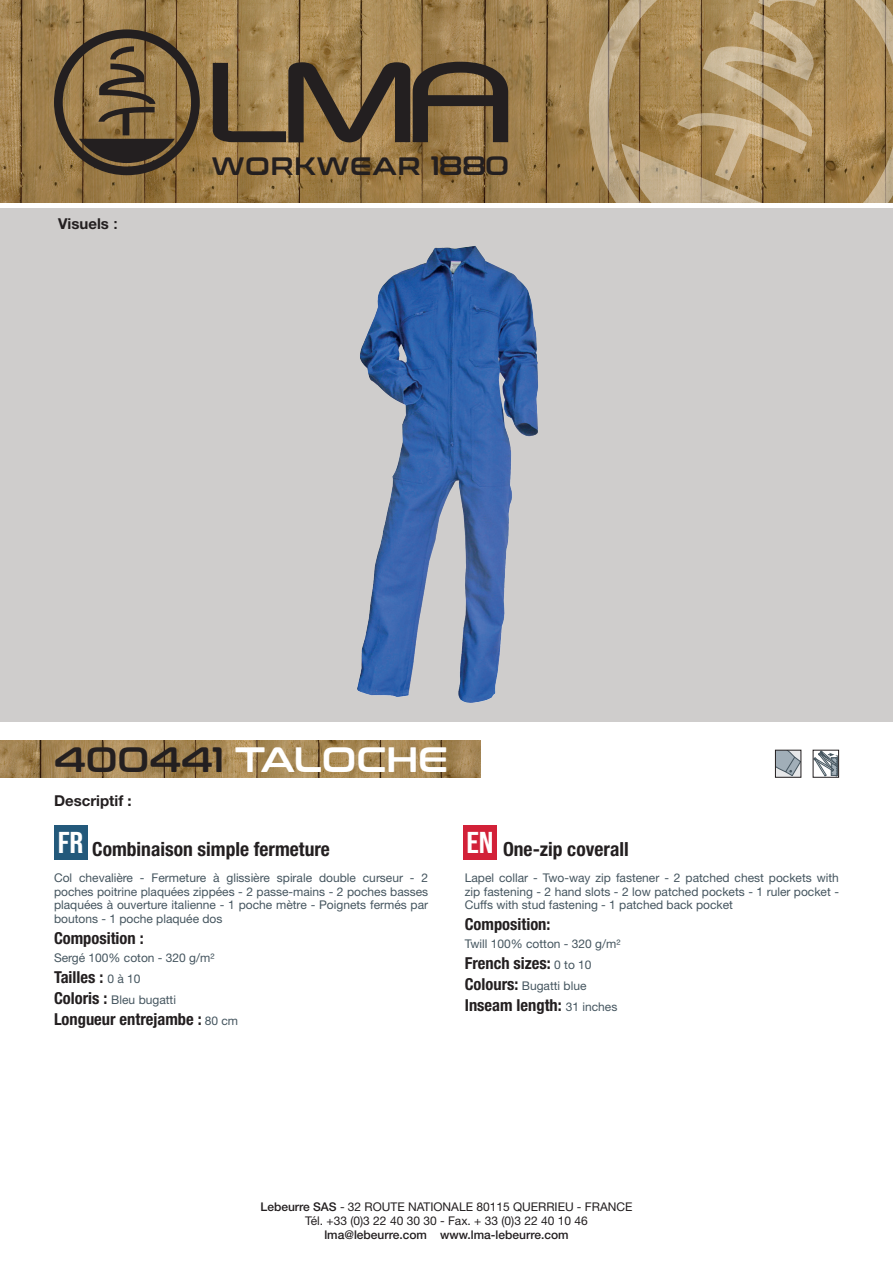
<style>
.page{position:relative;width:893px;height:1263px;background:#fff}
.page>*{position:absolute;margin:0;border:0;box-sizing:border-box;transform-origin:0 0}
.t1{font:35.1px "Conthrax Sb";color:#fff}
.t2{font:30px "Bebas Neue";color:#fff;scale:1.15 1}
.t3{font:25.05px "Conthrax Sb";letter-spacing:.04em;color:#231f20}
.t4{font:700 condensed 19.5px "Helvetica Neue LT Std";color:#231f20}
.t5{font:700 condensed 16.5px "Helvetica Neue LT Std";color:#231f20}
.t6{font:700 15px "Helvetica Neue LT Std";color:#231f20}
.t7{font:12px/13.5px "Helvetica Neue LT Std";color:#45555f;text-align:justify}
.t8{font:12px/14.4px "Helvetica Neue LT Std";color:#231f20;text-align:center}
.t9{font:500 12px "Helvetica Neue LT Std";color:#231f20}
.s1{font-family:"Arial"}
.s2{font-size:26.55px}
.s3{color:#231f20}
.s4{font-weight:400;font-stretch:normal;font-size:12px;color:#45555f}
.s5{font-weight:700;font-stretch:condensed;font-size:16.5px;color:#231f20}
.s6{font-weight:500}
</style>
<div class="page">
<img style="left:0;top:740px;width:480px;height:38px">
<img style="left:0;top:0;width:566px;height:202px">
<svg style="left:54px;top:29px;width:146px;height:146px;background:#765f3c"></svg>
<svg style="left:213px;top:62px;width:295px;height:80px;background:#6d593c"></svg>
<svg style="left:566px;top:0;width:327px;height:209px;background:#ab8e60"></svg>
<svg style="left:621px;top:0;width:199px;height:209px;background:#b09466"></svg>
<div style="left:0;top:209px;width:893px;height:513px;background:#cfcdcc"></div>
<div style="left:54px;top:825px;width:33px;height:34px;background:#23597b"></div>
<div style="left:463px;top:825px;width:34px;height:34px;background:#d22138"></div>
<svg style="left:777px;top:752px;width:22px;height:24px"></svg>
<div style="left:775px;top:750px;width:26px;height:28px;border:1px solid #231f20"></div>
<svg style="left:815px;top:752px;width:22px;height:24px"></svg>
<div style="left:813px;top:750px;width:26px;height:28px;border:1px solid #231f20"></div>
<img style="left:357px;top:246px;width:181px;height:457px">
<p class="t6" style="left:58px;top:214px;width:61px">Visuels <span class="s1">:</span></p>
<h3 class="t3" style="left:212px;top:147px;width:299px">WORKWEAR <span class="s2">1880</span></h3>
<h1 class="t1" style="left:54px;top:733px;width:395px"><span class="s3">400441</span> TALOCHE</h1>
<p class="t6" style="left:54px;top:792px;width:79px">Descriptif :</p>
<h2 class="t2" style="left:58px;top:826px;width:24px">FR</h2>
<h2 class="t2" style="left:466px;top:826px;width:25px">EN</h2>
<h3 class="t4" style="left:92px;top:837px;width:239px">Combinaison simple fermeture</h3>
<p class="t7" style="left:54px;top:871px;width:376px">Col chevalière - Fermeture à glissière spirale double curseur - 2 poches poitrine plaquées zippées - 2 passe-mains - 2 poches basses plaquées à ouverture italienne - 1 poche mètre - Poignets fermés par boutons - 1 poche plaquée dos</p>
<h3 class="t5" style="left:54px;top:928px;width:91px">Composition :</h3>
<p class="t7" style="left:54px;top:950px;width:162px">Sergé 100% coton - 320 g/m²</p>
<h3 class="t5" style="left:54px;top:967px;width:88px">Tailles : <span class="s4">0 à 10</span></h3>
<p class="t7" style="left:54px;top:992px;width:123px"><span class="s5">Coloris :</span> Bleu bugatti</p>
<h3 class="t5" style="left:54px;top:1009px;width:186px">Longueur entrejambe : <span class="s4">80 cm</span></h3>
<h3 class="t4" style="left:503px;top:837px;width:127px">One-zip coverall</h3>
<p class="t7" style="left:465px;top:871px;width:376px">Lapel collar - Two-way zip fastener - 2 patched chest pockets with zip fastening - 2 hand slots - 2 low patched pockets - 1 ruler pocket - Cuffs with stud fastening - 1 patched back pocket</p>
<h3 class="t5" style="left:465px;top:914px;width:87px">Composition:</h3>
<p class="t7" style="left:465px;top:937px;width:157px">Twill 100% cotton - 320 g/m²</p>
<h3 class="t5" style="left:465px;top:953px;width:128px">French sizes: <span class="s4">0 to 10</span></h3>
<p class="t7" style="left:465px;top:979px;width:123px"><span class="s5">Colours:</span> Bugatti blue</p>
<h3 class="t5" style="left:465px;top:995px;width:154px">Inseam length: <span class="s4">31 inches</span></h3>
<p class="t8" style="left:260px;top:1199px;width:373px"><span class="s6">Lebeurre SAS</span> - 32 ROUTE NATIONALE 80115 QUERRIEU - FRANCE<br>Tél. +33 (0)3 22 40 30 30 - Fax. + 33 (0)3 22 40 10 46</p>
<p class="t9" style="left:324px;top:1228px;width:246px">lma@lebeurre.com www.lma-lebeurre.com</p>
</div>
